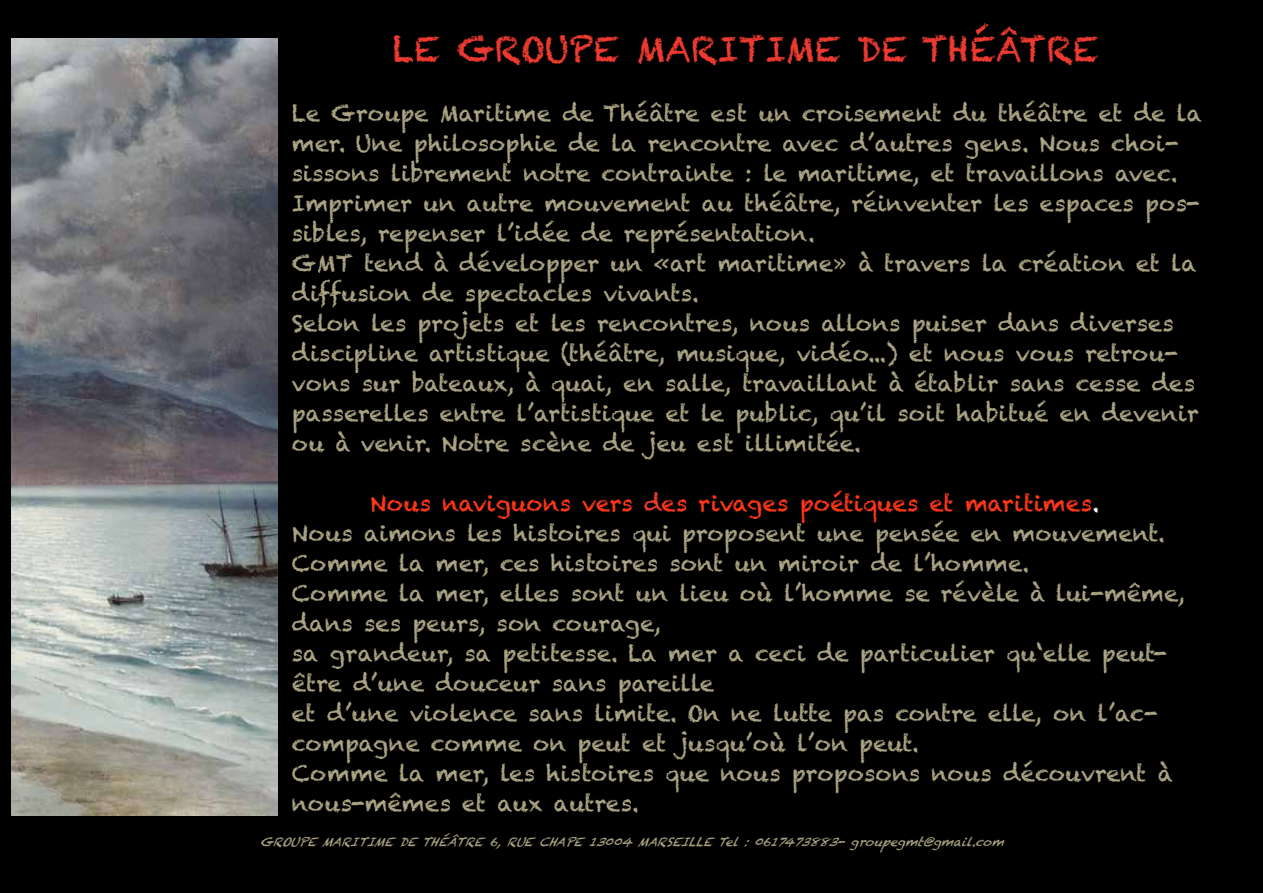
<style>
.page{position:relative;width:1263px;height:893px;background:#000}
.page>*{position:absolute;margin:0;border:0;box-sizing:border-box;transform-origin:0 0}
.t1{font:34.5px "Chalkduster";color:#ec3a30}
.t2{font:22.5px/30px "Chalkduster";color:#aba585}
.t3{font:italic 12px "Chalkduster";color:#aba585}
.s1{color:#ff3817}
.s2{color:#ef3a30}
.s3{color:#fff}
</style>
<div class="page">
<img style="left:11px;top:38px;width:266px;height:778px">
<h1 class="t1" style="left:393px;top:29px;width:707px">LE GROUPE MARITIME DE THÉÂTRE</h1>
<p class="t2" style="left:292px;top:98px;width:912px">Le Groupe Maritime de Théâtre est un croisement du théâtre et de la mer. Une philosophie de la rencontre avec d’autres gens. Nous choi&shy;sissons librement notre contrainte : le maritime, et travaillons avec.<br>Imprimer un autre mouvement au théâtre, réinventer les espaces pos&shy;sibles, repenser l’idée de représentation.<br>GMT tend à développer un «art maritime» à travers la création et la diffusion de spectacles vivants.<br>Selon les projets et les rencontres, nous allons puiser dans diverses discipline artistique (théâtre, musique, vidéo...) et nous vous retrou&shy;vons sur bateaux, à quai, en salle, travaillant à établir sans cesse des passerelles entre l’artistique et le public, qu’il soit habitué en devenir ou à venir. Notre scène de jeu est illimitée.</p>
<p class="t2" style="left:292px;top:488px;width:894px;text-indent:78px"><span class="s1">Nous naviguons vers</span> <span class="s2">d</span><span class="s1">es rivages poétiques et maritimes</span><span class="s3">.<br></span>Nous aimons les histoires qui proposent une pensée en mouvement.<br>Comme la mer, ces histoires sont un miroir de l’homme.<br>Comme la mer, elles sont un lieu où l’homme se révèle à lui-même, dans ses peurs, son courage,<br>sa grandeur, sa petitesse. La mer a ceci de particulier qu‘elle peut&shy;être d’une douceur sans pareille<br>et d’une violence sans limite. On ne lutte pas contre elle, on l’ac&shy;compagne comme on peut et jusqu’où l’on peut.<br>Comme la mer, les histoires que nous proposons nous découvrent à nous-mêmes et aux autres.</p>
<p class="t3" style="left:260px;top:834px;width:757px">GROUPEMARITIMEDETHÉÂTRE6,RUECHAPE13004MARSEILLETel:0617473883-groupegmt@gmail.com</p>
</div>
